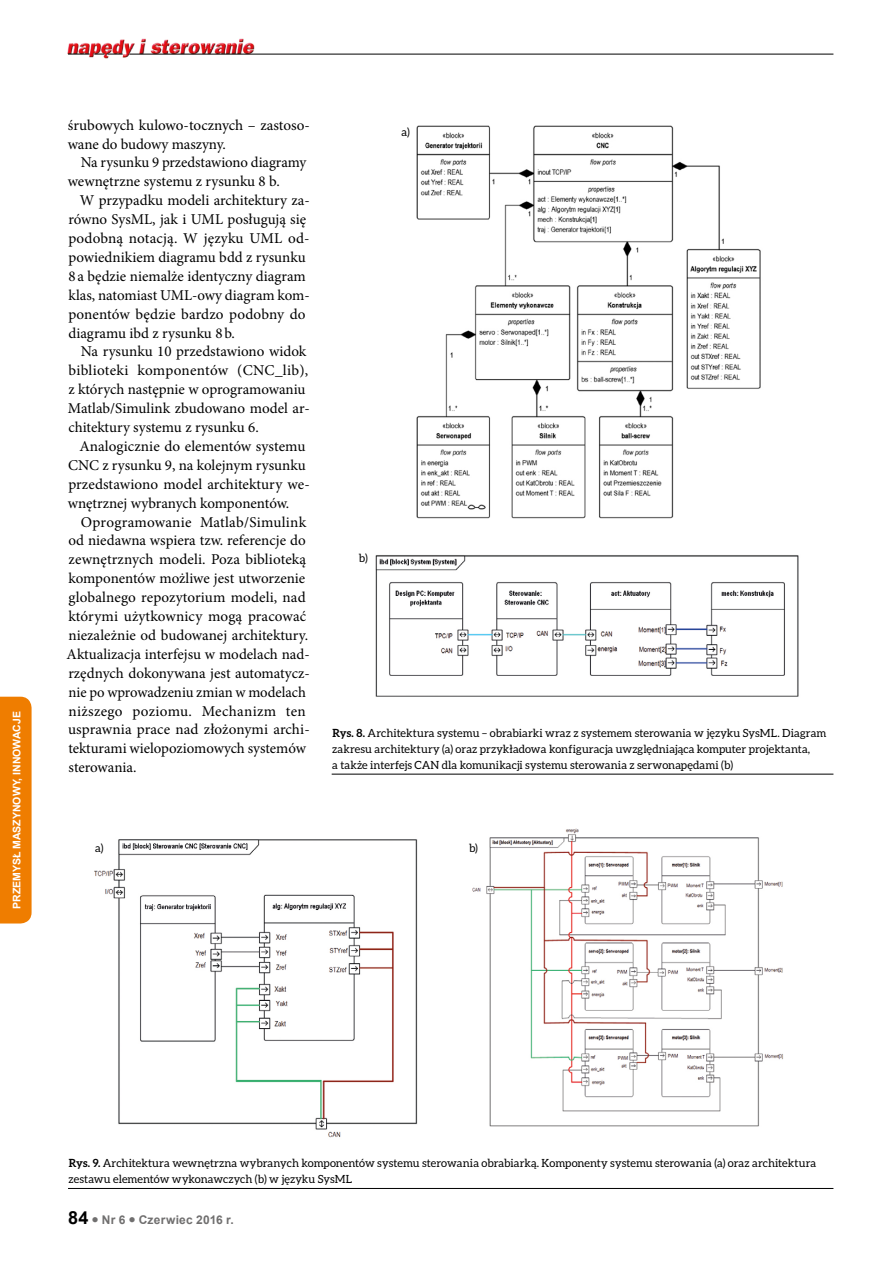
<style>
.page{position:relative;width:893px;height:1263px;background:#fff}
.page>*{position:absolute;margin:0;border:0;box-sizing:border-box;transform-origin:0 0}
.t1{font:15px/18.9px "Minion Pro";color:#000}
.t2{font:700 12px "Arial";letter-spacing:.02em;color:#706f6f}
.t3{font:11.25px/15.9px "Aleo";letter-spacing:.005em;color:#000}
.t4{font:700 10.5px "Arial";color:#fff}
.s1{font-weight:700}
.s2{font-size:18px;color:#000}
</style>
<div class="page">
<img style="left:67px;top:38px;width:190px;height:21px">
<hr style="left:129px;top:54px;width:704px;height:1px;background:#000">
<svg style="left:68px;top:54px;width:55px;height:1px"></svg>
<div style="left:0;top:697px;width:32px;height:226px;background:#ef7d00"></div>
<hr style="left:332px;top:774px;width:501px;height:1px;background:#000">
<img style="left:416px;top:125px;width:345px;height:394px">
<img style="left:375px;top:555px;width:424px;height:142px">
<hr style="left:68px;top:1188px;width:765px;height:1px;background:#000">
<img style="left:94px;top:839px;width:324px;height:299px">
<img style="left:473px;top:828px;width:310px;height:298px">
<p class="t4" style="left:10px;top:909px;width:199px;rotate:-90deg">PRZEMYSŁ MASZYNOWY, INNOWACJE</p>
<p class="t1" style="left:68px;top:115px;width:244px">śrubowych kulowo-tocznych – zastoso&shy;wane do budowy maszyny.</p>
<p class="t1" style="left:68px;top:153px;width:240px;text-indent:13px">Na rysunku 9 przedstawiono diagramy wewnętrzne systemu z rysunku 8 b.</p>
<p class="t1" style="left:68px;top:191px;width:243px;text-indent:12px">W przypadku modeli architektury za&shy;równo SysML, jak i UML posługują się podobną notacją. W języku UML od&shy;powiednikiem diagramu bdd z rysunku 8 a będzie niemalże identyczny diagram klas, natomiast UML-owy diagram kom&shy;ponentów będzie bardzo podobny do diagramu ibd z rysunku 8b.</p>
<p class="t1" style="left:68px;top:342px;width:243px;text-indent:13px">Na rysunku 10 przedstawiono widok biblioteki komponentów (CNC_lib), z których następnie w oprogramowaniu Matlab/Simulink zbudowano model ar&shy;chitektury systemu z rysunku 6.</p>
<p class="t1" style="left:68px;top:437px;width:243px;text-indent:12px">Analogicznie do elementów systemu CNC z rysunku 9, na kolejnym rysunku przedstawiono model architektury we&shy;wnętrznej wybranych komponentów.</p>
<p class="t1" style="left:67px;top:512px;width:245px;text-indent:14px">Oprogramowanie Matlab/Simulink od niedawna wspiera tzw. referencje do zewnętrznych modeli. Poza biblioteką komponentów możliwe jest utworzenie globalnego repozytorium modeli, nad którymi użytkownicy mogą pracować niezależnie od budowanej architektury.<br>Aktualizacja interfejsu w modelach nad&shy;rzędnych dokonywana jest automatycz&shy;nie po wprowadzeniu zmian w modelach niższego poziomu. Mechanizm ten usprawnia prace nad złożonymi archi&shy;tekturami wielopoziomowych systemów sterowania.</p>
<p class="t3" style="left:401px;top:124px;width:10px">a)</p>
<p class="t3" style="left:359px;top:550px;width:10px">b)</p>
<p class="t3" style="left:332px;top:725px;width:496px"><span class="s1">Rys. 8.</span> Architektura systemu – obrabiarki wraz z systemem sterowania w języku SysML. Diagram zakresu architektury (a) oraz przykładowa konfiguracja uwzględniająca komputer projektanta,<br>a także interfejs CAN dla komunikacji systemu sterowania z serwonapędami (b)</p>
<p class="t3" style="left:95px;top:840px;width:10px">a)</p>
<p class="t3" style="left:469px;top:840px;width:10px">b)</p>
<p class="t3" style="left:69px;top:1155px;width:749px"><span class="s1">Rys. 9.</span> Architektura wewnętrzna wybranych komponentów systemu sterowania obrabiarką. Komponenty systemu sterowania (a) oraz architektura zestawu elementów wykonawczych (b) w języku SysML</p>
<p class="t2" style="left:68px;top:1212px;width:167px"><span class="s2">84</span> ● Nr 6 ● Czerwiec 2016 r.</p>
</div>
